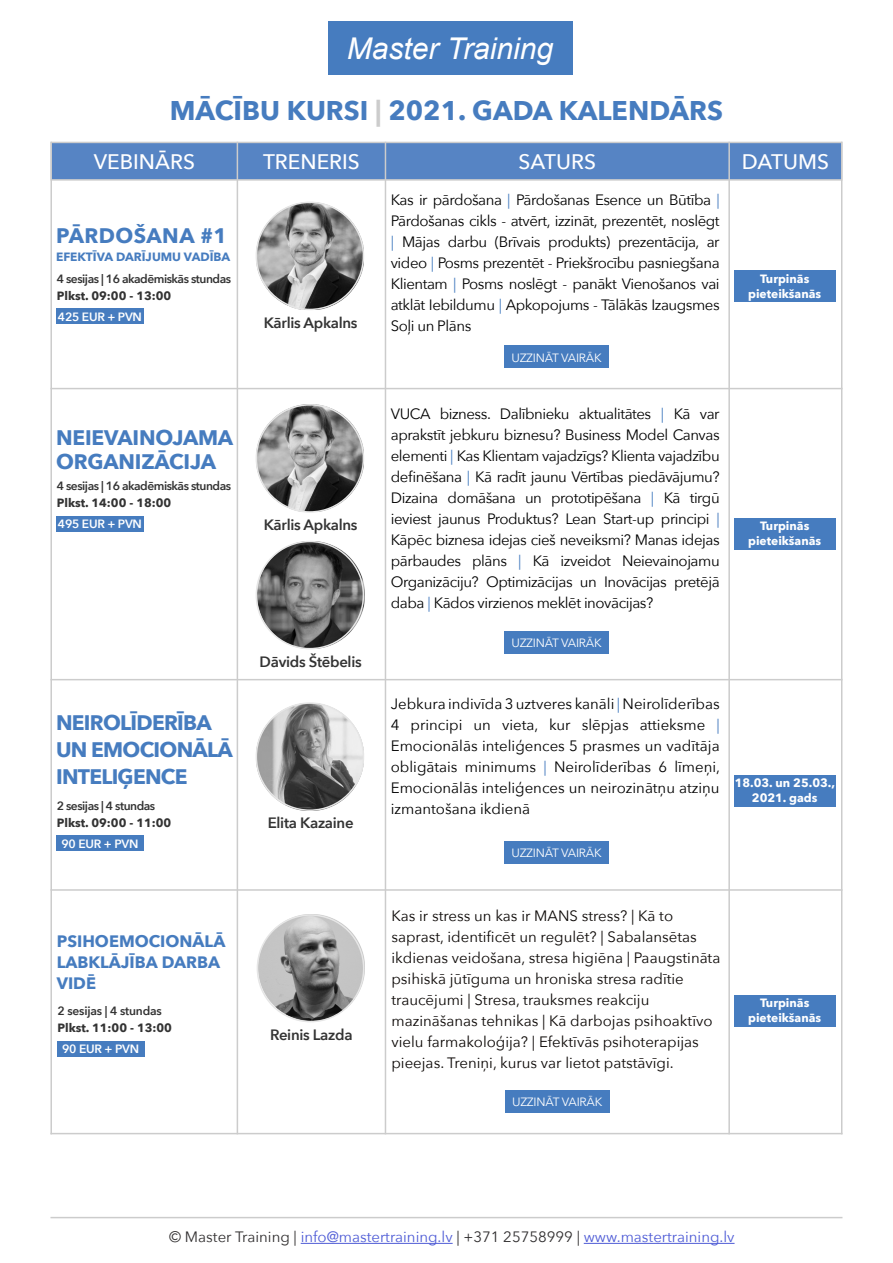
<style>
.page{position:relative;width:893px;height:1263px;background:#fff}
.page>*{position:absolute;margin:0;border:0;box-sizing:border-box;transform-origin:0 0}
.t1{font:italic 30px "Arial";color:#fff}
.t2{font:700 27px "Avenir Next";color:#467cbf}
.t3{font:700 21px/27px "Avenir Next";letter-spacing:-.035em;color:#467cbf}
.t4{font:500 21px "Avenir Next";color:#fff}
.t5{font:700 21px/24px "Avenir Next";letter-spacing:-.01em;color:#467cbf}
.t6{font:700 21px "Avenir Next";letter-spacing:.02em;color:#467cbf}
.t7{font:700 16.5px/21px "Avenir Next";color:#467cbf}
.t8{font:15px/21px "Avenir Next";letter-spacing:-.03em;color:#000;text-align:justify}
.t9{font:15px/21px "Avenir Next";color:#0c0806}
.t10{font:15px "Avenir Next";color:#4f5cd6}
.t11{font:600 15px "Avenir Next";letter-spacing:-.02em;color:#333}
.t12{font:700 12px/15px "Avenir Next";color:#fff;text-align:center}
.t13{font:600 12px "Avenir Next";letter-spacing:-.04em;color:#333}
.t14{font:700 12px "Avenir Next";color:#333}
.t15{font:12px "Avenir Next";letter-spacing:-.02em;color:#fff}
.t16{font:600 12px "Avenir Next";letter-spacing:-.02em;color:#fff}
.t17{font:700 12px "Avenir Next";color:#467cbf}
.t18{font:600 12px "Avenir Next";letter-spacing:-.015em;color:#333}
.s1{color:#ccc}
.s2{color:#467cbf}
.s3{color:#312f30}
</style>
<div class="page">
<div style="left:50px;top:142px;width:792px;height:39px;background:#5684c4;border:2px solid #ccc"></div>
<div style="left:327px;top:21px;width:245px;height:54px;background:#467cbf"></div>
<hr style="left:301px;top:1243px;width:152px;height:1px;background:#4f5cd6">
<hr style="left:584px;top:1243px;width:151px;height:1px;background:#4f5cd6">
<hr style="left:50px;top:388px;width:792px;height:1px;background:#ccc">
<hr style="left:50px;top:679px;width:792px;height:1px;background:#ccc">
<hr style="left:50px;top:889px;width:792px;height:2px;background:#ccc">
<hr style="left:50px;top:1133px;width:792px;height:1px;background:#ccc">
<hr style="left:50px;top:1217px;width:792px;height:1px;background:#ccc">
<hr style="left:50px;top:142px;width:2px;height:992px;background:#ccc">
<hr style="left:841px;top:142px;width:1px;height:992px;background:#ccc">
<hr style="left:237px;top:142px;width:1px;height:992px;background:#ccc">
<hr style="left:385px;top:142px;width:1px;height:992px;background:#ccc">
<hr style="left:728px;top:142px;width:2px;height:992px;background:#ccc">
<div style="left:734px;top:271px;width:101px;height:31px;background:#467cbf"></div>
<img style="left:256px;top:202px;width:107px;height:107px">
<div style="left:56px;top:309px;width:88px;height:15px;background:#467cbf"></div>
<div style="left:504px;top:346px;width:105px;height:22px;background:#467cbf"></div>
<div style="left:256px;top:202px;width:108px;height:108px;border:2px solid #e6e6e6;border-radius:50%"></div>
<img style="left:257px;top:542px;width:107px;height:106px">
<div style="left:734px;top:518px;width:101px;height:31px;background:#467cbf"></div>
<img style="left:256px;top:405px;width:107px;height:105px">
<div style="left:56px;top:516px;width:88px;height:16px;background:#467cbf"></div>
<div style="left:504px;top:631px;width:105px;height:23px;background:#467cbf"></div>
<div style="left:256px;top:404px;width:108px;height:109px;border:2px solid #e6e6e6;border-radius:50%"></div>
<div style="left:256px;top:541px;width:108px;height:108px;border:2px solid #e6e6e6;border-radius:50%"></div>
<img style="left:256px;top:705px;width:107px;height:105px">
<div style="left:56px;top:836px;width:88px;height:15px;background:#467cbf"></div>
<div style="left:504px;top:841px;width:105px;height:22px;background:#467cbf"></div>
<div style="left:256px;top:702px;width:108px;height:109px;border:2px solid #e6e6e6;border-radius:50%"></div>
<div style="left:734px;top:775px;width:101px;height:31px;background:#467cbf"></div>
<img style="left:258px;top:914px;width:106px;height:107px">
<div style="left:57px;top:1041px;width:87px;height:15px;background:#467cbf"></div>
<div style="left:505px;top:1090px;width:104px;height:22px;background:#467cbf"></div>
<div style="left:257px;top:914px;width:107px;height:108px;border:2px solid #e6e6e6;border-radius:50%"></div>
<div style="left:734px;top:995px;width:101px;height:31px;background:#467cbf"></div>
<h1 class="t1" style="left:347px;top:29px;width:208px">Master Training</h1>
<h2 class="t2" style="left:170px;top:87px;width:555px">MĀCĪBU KURSI <span class="s1">|</span> 2021. GADA KALENDĀRS</h2>
<h3 class="t4" style="left:94px;top:144px;width:103px">VEBINĀRS</h3>
<h3 class="t4" style="left:263px;top:144px;width:98px">TRENERIS</h3>
<h3 class="t4" style="left:519px;top:144px;width:79px">SATURS</h3>
<h3 class="t4" style="left:742px;top:144px;width:88px">DATUMS</h3>
<h3 class="t6" style="left:56px;top:217px;width:172px">PĀRDOŠANA #1</h3>
<p class="t17" style="left:56px;top:246px;width:176px">EFEKTĪVA DARĪJUMU VADĪBA</p>
<p class="t14" style="left:57px;top:285px;width:116px">Plkst. 09:00 - 13:00</p>
<p class="t13" style="left:57px;top:268px;width:176px">4 sesijas | 16 akadēmiskās stundas</p>
<p class="t16" style="left:58px;top:306px;width:86px">425 EUR + PVN</p>
<p class="t11" style="left:264px;top:309px;width:95px">Kārlis Apkalns</p>
<h3 class="t5" style="left:56px;top:425px;width:179px">NEIEVAINOJAMA<br>ORGANIZĀCIJA</h3>
<p class="t14" style="left:57px;top:493px;width:116px">Plkst. 14:00 - 18:00</p>
<p class="t13" style="left:57px;top:476px;width:176px">4 sesijas | 16 akadēmiskās stundas</p>
<p class="t16" style="left:58px;top:514px;width:86px">495 EUR + PVN</p>
<p class="t11" style="left:264px;top:512px;width:95px">Kārlis Apkalns</p>
<p class="t11" style="left:260px;top:649px;width:104px">Dāvids Štēbelis</p>
<h3 class="t3" style="left:56px;top:709px;width:178px">NEIROLĪDERĪBA<br>UN EMOCIONĀLĀ<br>INTELIĢENCE</h3>
<p class="t14" style="left:57px;top:812px;width:116px">Plkst. 09:00 - 11:00</p>
<p class="t11" style="left:268px;top:810px;width:87px">Elita Kazaine</p>
<p class="t13" style="left:57px;top:795px;width:100px">2 sesijas | 4 stundas</p>
<p class="t16" style="left:61px;top:833px;width:78px">90 EUR + PVN</p>
<p class="t7" style="left:57px;top:931px;width:170px">PSIHOEMOCIONĀLĀ<br>LABKLĀJĪBA DARBA<br>VIDĒ</p>
<p class="t18" style="left:57px;top:1000px;width:106px">2 sesijas | 4 stundas</p>
<p class="t16" style="left:62px;top:1038px;width:78px">90 EUR + PVN</p>
<p class="t14" style="left:57px;top:1017px;width:116px">Plkst. 11:00 - 13:00</p>
<p class="t11" style="left:270px;top:1022px;width:84px">Reinis Lazda</p>
<p class="t8" style="left:391px;top:189px;width:330px">Kas ir pārdošana <span class="s2">|</span> Pārdošanas Esence un Būtība <span class="s2">| </span>Pārdošanas cikls - atvērt, izzināt, prezentēt, noslēgt <span class="s2">|</span> Mājas darbu (Brīvais produkts) prezentācija, ar video <span class="s2">|</span> Posms prezentēt - Priekšrocību pasniegšana Klientam <span class="s2">|</span> Posms noslēgt - panākt Vienošanos vai atklāt Iebildumu <span class="s2">|</span> Apkopojums - Tālākās Izaugsmes Soļi un Plāns</p>
<p class="t15" style="left:511px;top:347px;width:92px">UZZINĀT VAIRĀK</p>
<p class="t8" style="left:391px;top:403px;width:330px">VUCA bizness. Dalībnieku aktualitātes <span class="s2">|</span> Kā var aprakstīt jebkuru biznesu? Business Model Canvas elementi <span class="s2">|</span> Kas Klientam vajadzīgs? Klienta vajadzību definēšana <span class="s2">|</span> Kā radīt jaunu Vērtības piedāvājumu?<br>Dizaina domāšana un prototipēšana <span class="s2">|</span> Kā tirgū ieviest jaunus Produktus? Lean Start-up principi <span class="s2">| </span>Kāpēc biznesa idejas cieš neveiksmi? Manas idejas pārbaudes plāns <span class="s2">|</span> Kā izveidot Neievainojamu Organizāciju? Optimizācijas un Inovācijas pretējā daba <span class="s2">|</span> Kādos virzienos meklēt inovācijas?</p>
<p class="t15" style="left:511px;top:633px;width:92px">UZZINĀT VAIRĀK</p>
<p class="t12" style="left:748px;top:271px;width:75px">Turpinās pieteikšanās</p>
<p class="t12" style="left:748px;top:518px;width:75px">Turpinās pieteikšanās</p>
<p class="t8" style="left:391px;top:693px;width:331px">Jebkura indivīda 3 uztveres kanāli <span class="s2">|</span> Neirolīderības 4 principi un vieta, kur slēpjas attieksme <span class="s2">| </span>Emocionālās inteliģences 5 prasmes un vadītāja obligātais minimums <span class="s2">|</span> Neirolīderības 6 līmeņi, Emocionālās inteliģences un neirozinātņu atziņu izmantošana ikdienā</p>
<p class="t15" style="left:511px;top:843px;width:92px">UZZINĀT VAIRĀK</p>
<p class="t12" style="left:735px;top:775px;width:102px">18.03. un 25.03.,<br>2021. gads</p>
<p class="t9" style="left:391px;top:904px;width:330px">Kas ir stress un kas ir MANS stress? | Kā to saprast, identificēt un regulēt? | Sabalansētas ikdienas veidošana, stresa higiēna | Paaugstināta psihiskā jūtīguma un hroniska stresa radītie traucējumi | Stresa, trauksmes reakciju mazināšanas tehnikas | Kā darbojas psihoaktīvo vielu farmakoloģija? | Efektīvās psihoterapijas pieejas. Treniņi, kurus var lietot patstāvīgi.</p>
<p class="t15" style="left:512px;top:1092px;width:92px">UZZINĀT VAIRĀK</p>
<p class="t12" style="left:748px;top:995px;width:75px">Turpinās pieteikšanās</p>
<p class="t10" style="left:169px;top:1224px;width:567px"><span class="s3">© Master Training |</span> info@mastertraining.lv <span class="s3">| +371 25758999 |</span> www.mastertraining.lv</p>
</div>
